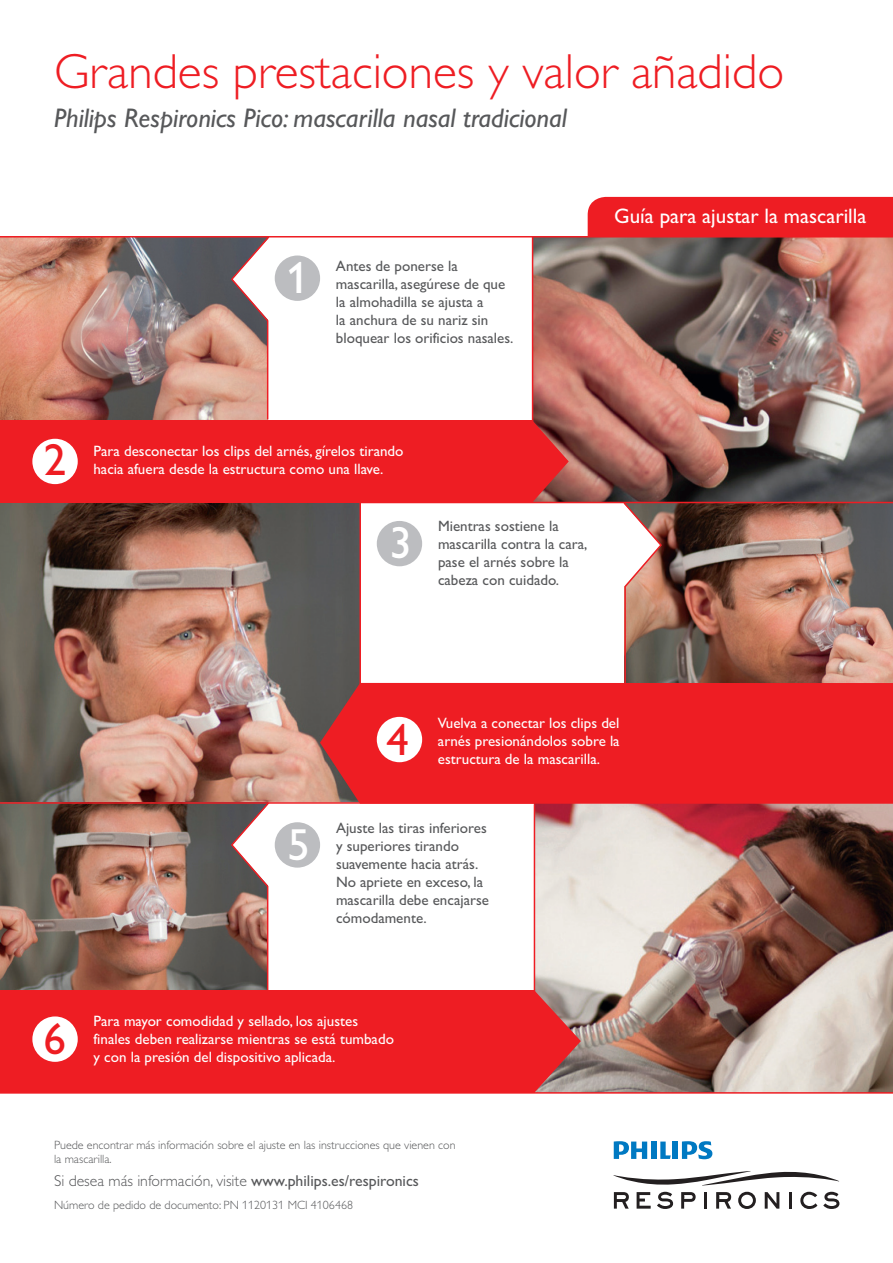
<style>
.page{position:relative;width:893px;height:1263px;background:#fff}
.page>*{position:absolute;margin:0;border:0;box-sizing:border-box;transform-origin:0 0}
.t1{font:49.5px "Gill Sans Alt One WGL Light";color:#ee1d23}
.t2{font:45px "Gill Sans Alt One WGL";color:#fff}
.t3{font:45px "Gill Sans Alt One WGL";color:#ee1d23}
.t4{font:italic 27px "Gill Sans Alt One WGL";color:#57585a}
.t5{font:21px "Gill Sans Alt One WGL";color:#fff}
.t6{font:15.75px "Gill Sans Alt One WGL Light";color:#57585a}
.t7{font:15px/18px "Gill Sans Alt One WGL";color:#57585a}
.t8{font:15px/18px "Gill Sans Alt One WGL";color:#fff}
.t9{font:12px/14.4px "Gill Sans Alt One WGL Light";color:#57585a}
.s1{font-family:"Gill Sans Alt One WGL"}
</style>
<div class="page">
<img style="left:0;top:237px;width:230px;height:183px">
<img style="left:663px;top:503px;width:230px;height:180px">
<img style="left:533px;top:237px;width:360px;height:265px">
<hr style="left:0;top:502px;width:893px;height:1px;background:#ee1d23">
<img style="left:0;top:503px;width:359px;height:299px">
<img style="left:0;top:804px;width:230px;height:186px">
<hr style="left:0;top:802px;width:893px;height:2px;background:#ee1d23">
<img style="left:535px;top:804px;width:358px;height:288px">
<hr style="left:0;top:1092px;width:893px;height:2px;background:#ee1d23">
<svg style="left:823px;top:1192px;width:16px;height:17px"></svg>
<svg style="left:800px;top:1192px;width:17px;height:17px"></svg>
<svg style="left:765px;top:1192px;width:14px;height:16px"></svg>
<svg style="left:637px;top:1192px;width:14px;height:16px"></svg>
<svg style="left:657px;top:1192px;width:16px;height:17px"></svg>
<svg style="left:681px;top:1192px;width:15px;height:16px"></svg>
<svg style="left:704px;top:1192px;width:2px;height:16px"></svg>
<hr style="left:789px;top:1192px;width:3px;height:16px;background:#231f20">
<svg style="left:614px;top:1192px;width:15px;height:16px"></svg>
<svg style="left:716px;top:1192px;width:15px;height:16px"></svg>
<svg style="left:738px;top:1192px;width:18px;height:17px"></svg>
<svg style="left:613px;top:1171px;width:226px;height:15px"></svg>
<svg style="left:660px;top:1141px;width:11px;height:18px"></svg>
<div style="left:651px;top:1141px;width:5px;height:18px;background:#0079c2"></div>
<div style="left:673px;top:1141px;width:5px;height:18px;background:#0079c2"></div>
<svg style="left:682px;top:1141px;width:30px;height:18px"></svg>
<svg style="left:614px;top:1141px;width:33px;height:18px"></svg>
<div style="left:0;top:420px;width:533px;height:83px;background:#ee1d23"></div>
<svg style="left:533px;top:420px;width:36px;height:82px;background:#b43433"></svg>
<div style="left:0;top:990px;width:534px;height:103px;background:#ee1d23"></div>
<div style="left:320px;top:683px;width:573px;height:121px;background:#ee1d23"></div>
<svg style="left:534px;top:990px;width:47px;height:103px;background:#c65757"></svg>
<div style="left:588px;top:197px;width:305px;height:39px;background:#ee1d23"></div>
<hr style="left:534px;top:804px;width:1px;height:189px;background:#ee1d23">
<hr style="left:359px;top:502px;width:2px;height:192px;background:#ee1d23">
<svg style="left:230px;top:237px;width:49px;height:183px"></svg>
<svg style="left:613px;top:501px;width:50px;height:195px"></svg>
<hr style="left:0;top:236px;width:893px;height:1px;background:#ee1d23">
<svg style="left:230px;top:800px;width:49px;height:190px"></svg>
<hr style="left:532px;top:237px;width:1px;height:192px;background:#ee1d23">
<div style="left:275px;top:255px;width:45px;height:46px;background:#bcbdc0;border-radius:50%"></div>
<div style="left:32px;top:439px;width:46px;height:45px;background:#fff;border-radius:50%"></div>
<div style="left:377px;top:717px;width:45px;height:45px;background:#fff;border-radius:50%"></div>
<div style="left:32px;top:1016px;width:46px;height:46px;background:#fff;border-radius:50%"></div>
<div style="left:377px;top:521px;width:45px;height:45px;background:#bcbdc0;border-radius:50%"></div>
<div style="left:275px;top:822px;width:45px;height:46px;background:#bcbdc0;border-radius:50%"></div>
<h1 class="t1" style="left:54px;top:39px;width:732px">Grandes prestaciones y valor añadido</h1>
<h3 class="t4" style="left:54px;top:99px;width:514px">Philips Respironics Pico: mascarilla nasal tradicional</h3>
<h2 class="t2" style="left:286px;top:247px;width:24px">1</h2>
<p class="t7" style="left:336px;top:257px;width:179px">Antes de ponerse la mascarilla, asegúrese de que la almohadilla se ajusta a<br>la anchura de su nariz sin bloquear los orificios nasales.</p>
<h3 class="t5" style="left:614px;top:201px;width:254px">Guía para ajustar la mascarilla</h3>
<h2 class="t3" style="left:44px;top:429px;width:24px">2</h2>
<p class="t8" style="left:93px;top:442px;width:312px">Para desconectar los clips del arnés, gírelos tirando hacia afuera desde la estructura como una llave.</p>
<h2 class="t2" style="left:389px;top:512px;width:24px">3</h2>
<p class="t7" style="left:438px;top:517px;width:151px">Mientras sostiene la mascarilla contra la cara, pase el arnés sobre la cabeza con cuidado.</p>
<h2 class="t2" style="left:287px;top:814px;width:24px">5</h2>
<h2 class="t3" style="left:386px;top:709px;width:24px">4</h2>
<p class="t8" style="left:438px;top:714px;width:183px;text-align:justify">Vuelva a conectar los clips del arnés presionándolos sobre la estructura de la mascarilla.</p>
<p class="t7" style="left:336px;top:818px;width:155px">Ajuste las tiras inferiores y superiores tirando suavemente hacia atrás.<br>No apriete en exceso, la mascarilla debe encajarse cómodamente.</p>
<h2 class="t3" style="left:43px;top:1008px;width:24px">6</h2>
<p class="t8" style="left:93px;top:1012px;width:302px">Para mayor comodidad y sellado, los ajustes finales deben realizarse mientras se está tumbado y con la presión del dispositivo aplicada.</p>
<p class="t9" style="left:54px;top:1137px;width:403px">Puede encontrar más información sobre el ajuste en las instrucciones que vienen con la mascarilla.</p>
<p class="t6" style="left:54px;top:1170px;width:366px">Si desea más información, visite <span class="s1">www.philips.es/respironics</span></p>
<p class="t9" style="left:54px;top:1198px;width:300px">Número de pedido de documento: PN 1120131 MCI 4106468</p>
</div>
